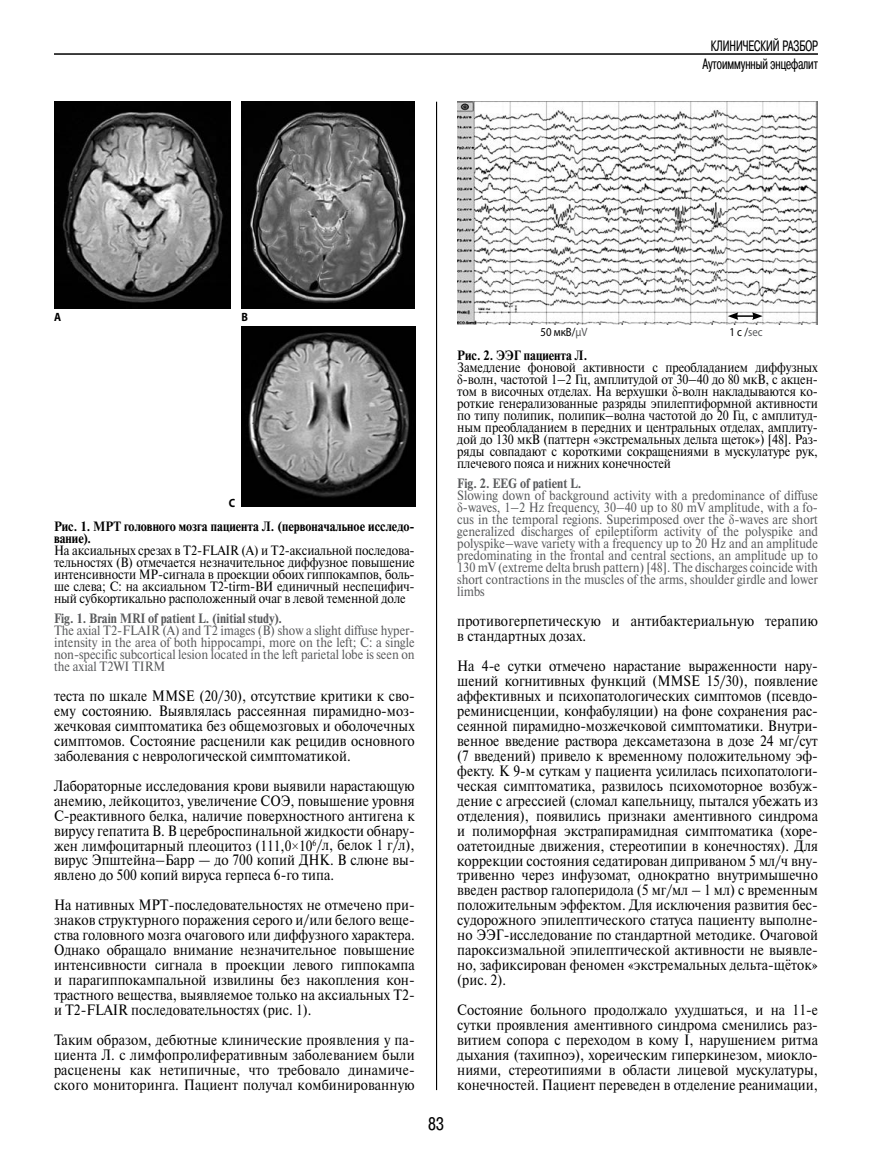
<style>
.page{position:relative;width:872px;height:1170px;background:#fff}
.page>*{position:absolute;margin:0;border:0;box-sizing:border-box;transform-origin:0 0}
.t1{font:18px "Pragmatica Cond C";color:#000}
.t2{font:15px/15px "Newton C";color:#000;text-align:justify;scale:.9 1}
.t3{font:15px/18px "Pragmatica Cond C";color:#000;text-align:center;scale:.8 1}
.t4{font:13.5px/12px "Newton C";letter-spacing:-.01em;color:#000;text-align:justify;scale:.9 1}
.t5{font:13.5px/12px "Newton C";color:#58595b;text-align:justify;scale:.9 1}
.t6{font:700 13.5px/12px "Newton C";color:#000;scale:.9 1}
.t7{font:700 13.5px "Newton C";color:#58595b;scale:.9 1}
.t8{font:12px "Myriad Pro";color:#000;scale:.9 1}
.t9{font:700 12px "Myriad Pro";color:#000;scale:.9 1}
.s1{font-family:"Times New Roman"}
.s2{color:#58595b}
</style>
<div class="page">
<hr style="left:436px;top:102px;width:1px;height:987px;background:#000">
<hr style="left:54px;top:53px;width:764px;height:2px;background:#000">
<img style="left:54px;top:102px;width:177px;height:206px">
<img style="left:241px;top:102px;width:174px;height:206px">
<img style="left:241px;top:326px;width:174px;height:180px">
<img style="left:457px;top:102px;width:361px;height:222px">
<svg style="left:728px;top:312px;width:34px;height:8px"></svg>
<p class="t3" style="left:703px;top:36px;width:145px">КЛИНИЧЕСКИЙ РАЗБОР<br>Аутоиммунный энцефалит</p>
<p class="t9" style="left:54px;top:309px;width:9px">A</p>
<p class="t9" style="left:241px;top:309px;width:9px">B</p>
<p class="t9" style="left:229px;top:495px;width:9px">C</p>
<p class="t6" style="left:54px;top:520px;width:402px">Рис. 1. МРТ головного мозга пациента Л. (первоначальное исследо&shy;вание).</p>
<p class="t4" style="left:54px;top:544px;width:402px">На аксиальных срезах в Т2-FLAIR (А) и Т2-аксиальной последова&shy;тельностях (В) отмечается незначительное диффузное повышение интенсивности МР-сигнала в проекции обоих гиппокампов, боль&shy;ше слева; С: на аксиальном Т2-tirm-ВИ единичный неспецифич&shy;ный субкортикально расположенный очаг в левой теменной доле</p>
<p class="t7" style="left:54px;top:611px;width:255px">Fig. 1. Brain MRI of patient L. (initial study).</p>
<p class="t5" style="left:54px;top:624px;width:402px">The axial T2-FLAIR (A) and T2 images (B) show a slight diffuse hyper&shy;intensity in the area of both hippocampi, more on the left; C: a single non-specific subcortical lesion located in the left parietal lobe is seen on the axial T2WI TIRM</p>
<p class="t2" style="left:54px;top:688px;width:402px">теста по шкале MMSE (20/30), отсутствие критики к сво&shy;ему состоянию. Выявлялась рассеянная пирамидно-моз&shy;жечковая симптоматика без общемозговых и оболочечных симптомов. Состояние расценили как рецидив основного заболевания с неврологической симптоматикой.</p>
<p class="t2" style="left:54px;top:778px;width:402px">Лабораторные исследования крови выявили нарастающую анемию, лейкоцитоз, увеличение СОЭ, повышение уровня С-реактивного белка, наличие поверхностного антигена к вирусу гепатита B. В цереброспинальной жидкости обнару&shy;жен лимфоцитарный плеоцитоз (111,0<span class="s1">×</span>10<sup>6</sup>/л, белок 1 г/л), вирус Эпштейна–Барр — до 700 копий ДНК. В слюне вы&shy;явлено до 500 копий вируса герпеса 6-го типа.</p>
<p class="t2" style="left:54px;top:897px;width:402px">На нативных МРТ-последовательностях не отмечено при&shy;знаков структурного поражения серого и/или белого веще&shy;ства головного мозга очагового или диффузного характера.<br>Однако обращало внимание незначительное повышение интенсивности сигнала в проекции левого гиппокампа и парагиппокампальной извилины без накопления кон&shy;трастного вещества, выявляемое только на аксиальных Т2- и Т2-FLAIR последовательностях (рис. 1).</p>
<p class="t2" style="left:54px;top:1032px;width:402px">Таким образом, дебютные клинические проявления у па&shy;циента Л. с лимфопролиферативным заболеванием были расценены как нетипичные, что требовало динамиче&shy;ского мониторинга. Пациент получал комбинированную</p>
<p class="t1" style="left:428px;top:1113px;width:17px">83</p>
<p class="t8" style="left:540px;top:325px;width:54px">50 мкВ/<span class="s2">μV</span></p>
<p class="t8" style="left:729px;top:325px;width:38px">1 с /<span class="s2">sec</span></p>
<p class="t6" style="left:457px;top:349px;width:146px">Рис. 2. ЭЭГ пациента Л.</p>
<p class="t4" style="left:457px;top:361px;width:402px">Замедление фоновой активности с преобладанием диффузных <span class="s1">δ</span>-волн, частотой 1–2 Гц, амплитудой от 30–40 до 80 мкВ, с акцен&shy;том в височных отделах. На верхушки <span class="s1">δ</span>-волн накладываются ко&shy;роткие генерализованные разряды эпилептиформной активности по типу полипик, полипик–волна частотой до 20 Гц, с амплитуд&shy;ным преобладанием в передних и центральных отделах, амплиту&shy;дой до 130 мкВ (паттерн «экстремальных дельта щеток») [48]. Раз&shy;ряды совпадают с короткими сокращениями в мускулатуре рук, плечевого пояса и нижних конечностей</p>
<p class="t7" style="left:457px;top:476px;width:139px">Fig. 2. EEG of patient L.</p>
<p class="t5" style="left:457px;top:489px;width:402px">Slowing down of background activity with a predominance of diffuse <span class="s1">δ</span>-waves, 1–2 Hz frequency, 30–40 up to 80 mV amplitude, with a fo&shy;cus in the temporal regions. Superimposed over the <span class="s1">δ</span>-waves are short generalized discharges of epileptiform activity of the polyspike and polyspike–wave variety with a frequency up to 20 Hz and an amplitude predominating in the frontal and central sections, an amplitude up to 130 mV (extreme delta brush pattern) [48]. The discharges coincide with short contractions in the muscles of the arms, shoulder girdle and lower limbs</p>
<p class="t2" style="left:457px;top:613px;width:402px">противогерпетическую и антибактериальную терапию в стандартных дозах.</p>
<p class="t2" style="left:457px;top:658px;width:402px">На 4-е сутки отмечено нарастание выраженности нару&shy;шений когнитивных функций (MMSE 15/30), появление аффективных и психопатологических симптомов (псевдо&shy;реминисценции, конфабуляции) на фоне сохранения рас&shy;сеянной пирамидно-мозжечковой симптоматики. Внутри&shy;венное введение раствора дексаметазона в дозе 24 мг/сут (7 введений) привело к временному положительному эф&shy;фекту. К 9-м суткам у пациента усилилась психопатологи&shy;ческая симптоматика, развилось психомоторное возбуж&shy;дение с агрессией (сломал капельницу, пытался убежать из отделения), появились признаки аментивного синдрома и полиморфная экстрапирамидная симптоматика (хоре&shy;оатетоидные движения, стереотипии в конечностях). Для коррекции состояния седатирован диприваном 5 мл/ч вну&shy;тривенно через инфузомат, однократно внутримышечно введен раствор галоперидола (5 мг/мл – 1 мл) с временным положительным эффектом. Для исключения развития бес&shy;судорожного эпилептического статуса пациенту выполне&shy;но ЭЭГ-исследование по стандартной методике. Очаговой пароксизмальной эпилептической активности не выявле&shy;но, зафиксирован феномен «экстремальных дельта-щёток» (рис. 2).</p>
<p class="t2" style="left:457px;top:1002px;width:402px">Состояние больного продолжало ухудшаться, и на 11-е сутки проявления аментивного синдрома сменились раз&shy;витием сопора с переходом в кому I, нарушением ритма дыхания (тахипноэ), хореическим гиперкинезом, миокло&shy;ниями, стереотипиями в области лицевой мускулатуры, конечностей. Пациент переведен в отделение реанимации,</p>
</div>
